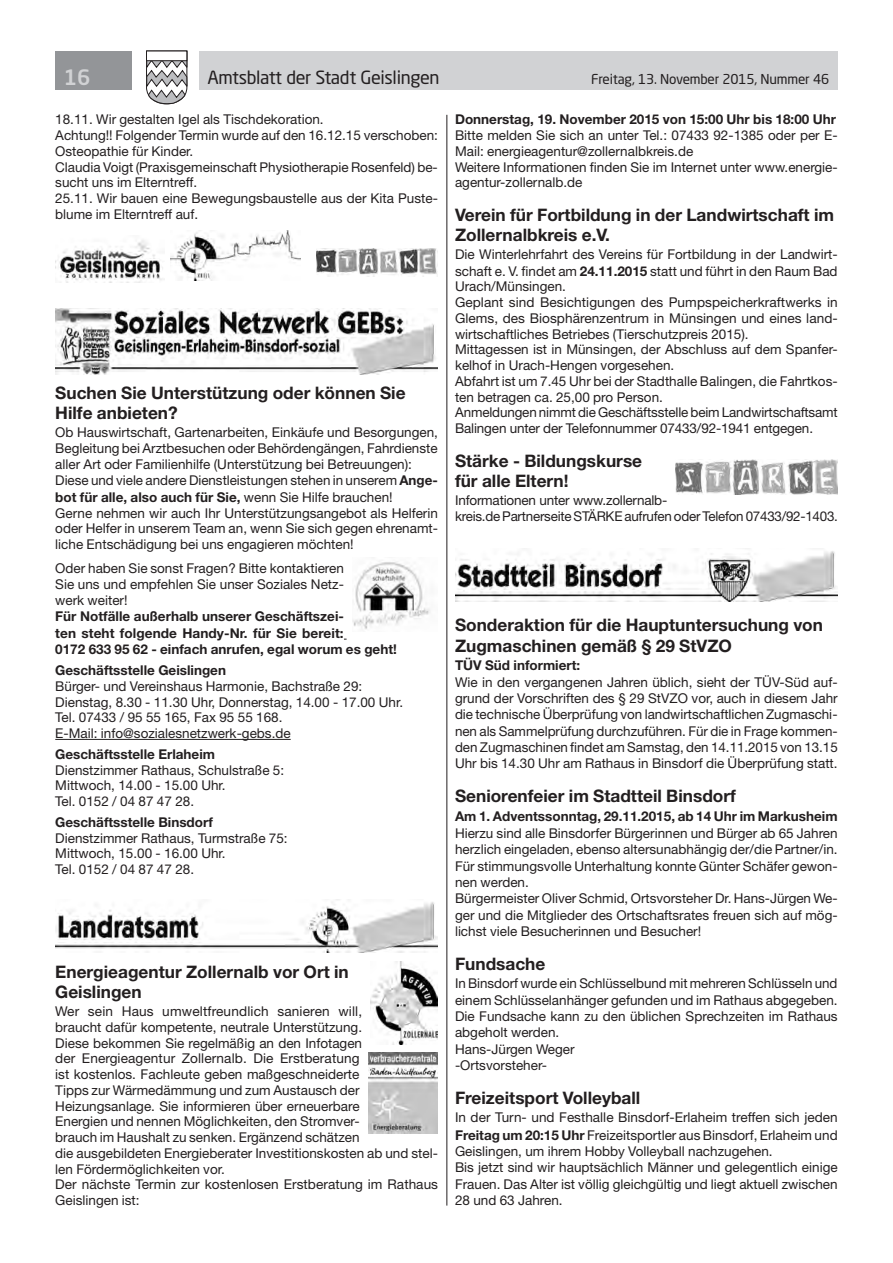
<style>
.page{position:relative;width:893px;height:1263px;background:#fff}
.page>*{position:absolute;margin:0;border:0;box-sizing:border-box;transform-origin:0 0}
.t1{font:500 21px "Neo Sans Std";color:#d1d2d4}
.t2{font:18px "Neo Sans Std";letter-spacing:-.02em;color:#231f20}
.t3{font:700 17.25px/20.5px "Helvetica Neue LT Std";color:#231f20}
.t4{font:13.5px/15.8px "Helvetica Neue LT Std";color:#231f20}
.t5{font:700 13.5px/16.5px "Helvetica Neue LT Std";color:#231f20}
.t6{font:13.5px "Neo Sans Std";letter-spacing:-.015em;color:#231f20}
.s1{font-weight:700}
</style>
<div class="page">
<div style="left:199px;top:51px;width:639px;height:38px;background:#d1d2d4"></div>
<div style="left:55px;top:51px;width:77px;height:38px;background:#939598"></div>
<svg style="left:146px;top:50px;width:42px;height:55px"></svg>
<div style="left:146px;top:51px;width:41px;height:10px;background:#fff;border:1px solid #231f20"></div>
<hr style="left:446px;top:115px;width:1px;height:1090px;background:#231f20">
<hr style="left:55px;top:739px;width:236px;height:1px;background:#231f20">
<img style="left:55px;top:308px;width:383px;height:66px">
<img style="left:55px;top:899px;width:383px;height:54px">
<img style="left:455px;top:548px;width:383px;height:53px">
<img style="left:171px;top:231px;width:130px;height:49px">
<img style="left:316px;top:248px;width:122px;height:29px">
<img style="left:55px;top:240px;width:110px;height:43px">
<img style="left:352px;top:562px;width:78px;height:67px">
<img style="left:371px;top:962px;width:67px;height:82px">
<img style="left:368px;top:1052px;width:70px;height:81px">
<img style="left:676px;top:459px;width:162px;height:36px">
<h1 class="t1" style="left:64px;top:64px;width:28px">16</h1>
<h2 class="t2" style="left:207px;top:66px;width:234px">Amtsblatt der Stadt Geislingen</h2>
<p class="t6" style="left:591px;top:71px;width:239px">Freitag, 13. November 2015, Nummer 46</p>
<p class="t4" style="left:55px;top:112px;width:384px">18.11. Wir gestalten Igel als Tischdekoration.<br>Achtung!! Folgender Termin wurde auf den 16.12.15 verschoben:<br>Osteopathie für Kinder.<br>Claudia Voigt (Praxisgemeinschaft Physiotherapie Rosenfeld) be&shy;sucht uns im Elterntreff.<br>25.11. Wir bauen eine Bewegungsbaustelle aus der Kita Puste&shy;blume im Elterntreff auf.</p>
<p class="t5" style="left:455px;top:111px;width:383px">Donnerstag, 19. November 2015 von 15:00 Uhr bis 18:00 Uhr</p>
<p class="t4" style="left:455px;top:127px;width:384px">Bitte melden Sie sich an unter Tel.: 07433 92-1385 oder per E-Mail: energieagentur@zollernalbkreis.de<br>Weitere Informationen finden Sie im Internet unter www.energie&shy;agentur-zollernalb.de</p>
<p class="t3" style="left:455px;top:204px;width:381px">Verein für Fortbildung in der Landwirtschaft im<br>Zollernalbkreis e.V.</p>
<p class="t4" style="left:455px;top:246px;width:384px">Die Winterlehrfahrt des Vereins für Fortbildung in der Landwirt&shy;schaft e. V. findet am <span class="s1">24.11.2015</span> statt und führt in den Raum Bad Urach/Münsingen.<br>Geplant sind Besichtigungen des Pumpspeicherkraftwerks in Glems, des Biosphärenzentrum in Münsingen und eines land&shy;wirtschaftliches Betriebes (Tierschutzpreis 2015).<br>Mittagessen ist in Münsingen, der Abschluss auf dem Spanfer&shy;kelhof in Urach-Hengen vorgesehen.<br>Abfahrt ist um 7.45 Uhr bei der Stadthalle Balingen, die Fahrtkos&shy;ten betragen ca. 25,00 pro Person.<br>Anmeldungen nimmt die Geschäftsstelle beim Landwirtschaftsamt Balingen unter der Telefonnummer 07433/92-1941 entgegen.</p>
<p class="t3" style="left:455px;top:450px;width:189px">Stärke - Bildungskurse für alle Eltern!</p>
<p class="t4" style="left:455px;top:492px;width:384px">Informationen unter www.zollernalb-<br>kreis.de Partnerseite STÄRKE aufrufen oder Telefon 07433/92-1403.</p>
<p class="t3" style="left:55px;top:382px;width:352px">Suchen Sie Unterstützung oder können Sie<br>Hilfe anbieten?</p>
<p class="t4" style="left:55px;top:424px;width:384px">Ob Hauswirtschaft, Gartenarbeiten, Einkäufe und Besorgungen, Begleitung bei Arztbesuchen oder Behördengängen, Fahrdienste aller Art oder Familienhilfe (Unterstützung bei Betreuungen):<br>Diese und viele andere Dienstleistungen stehen in unserem <span class="s1">Ange&shy;bot für alle, also auch für Sie,</span> wenn Sie Hilfe brauchen!<br>Gerne nehmen wir auch Ihr Unterstützungsangebot als Helferin oder Helfer in unserem Team an, wenn Sie sich gegen ehrenamt&shy;liche Entschädigung bei uns engagieren möchten!</p>
<p class="t4" style="left:55px;top:560px;width:290px;text-align:justify">Oder haben Sie sonst Fragen? Bitte kontaktieren Sie uns und empfehlen Sie unser Soziales Netz&shy;werk weiter!</p>
<p class="t5" style="left:55px;top:608px;width:343px">Für Notfälle außerhalb unserer Geschäftszei-<br>ten steht folgende Handy-Nr. für Sie bereit:<br>0172 633 95 62 - einfach anrufen, egal worum es geht!</p>
<p class="t5" style="left:55px;top:662px;width:172px">Geschäftsstelle Geislingen</p>
<p class="t4" style="left:55px;top:678px;width:349px">Bürger- und Vereinshaus Harmonie, Bachstraße 29:<br>Dienstag, 8.30 - 11.30 Uhr, Donnerstag, 14.00 - 17.00 Uhr.<br>Tel. 07433 / 95 55 165, Fax 95 55 168.<br>E-Mail: info@sozialesnetzwerk-gebs.de</p>
<p class="t5" style="left:55px;top:745px;width:161px">Geschäftsstelle Erlaheim</p>
<p class="t4" style="left:55px;top:762px;width:230px">Dienstzimmer Rathaus, Schulstraße 5:<br>Mittwoch, 14.00 - 15.00 Uhr.<br>Tel. 0152 / 04 87 47 28.</p>
<p class="t5" style="left:55px;top:813px;width:159px">Geschäftsstelle Binsdorf</p>
<p class="t4" style="left:55px;top:830px;width:234px">Dienstzimmer Rathaus, Turmstraße 75:<br>Mittwoch, 15.00 - 16.00 Uhr.<br>Tel. 0152 / 04 87 47 28.</p>
<p class="t3" style="left:455px;top:614px;width:370px">Sonderaktion für die Hauptuntersuchung von<br>Zugmaschinen gemäß § 29 StVZO</p>
<p class="t5" style="left:455px;top:657px;width:127px">TÜV Süd informiert:</p>
<p class="t4" style="left:455px;top:673px;width:384px;line-height:16.4px;text-align:justify">Wie in den vergangenen Jahren üblich, sieht der TÜV-Süd auf&shy;grund der Vorschriften des § 29 StVZO vor, auch in diesem Jahr die technische Überprüfung von landwirtschaftlichen Zugmaschi&shy;nen als Sammelprüfung durchzuführen. Für die in Frage kommen&shy;den Zugmaschinen findet am Samstag, den 14.11.2015 von 13.15<br>Uhr bis 14.30 Uhr am Rathaus in Binsdorf die Überprüfung statt.</p>
<p class="t3" style="left:455px;top:785px;width:282px">Seniorenfeier im Stadtteil Binsdorf</p>
<p class="t5" style="left:455px;top:808px;width:384px">Am 1. Adventssonntag, 29.11.2015, ab 14 Uhr im Markusheim</p>
<p class="t4" style="left:455px;top:825px;width:384px;line-height:16.4px">Hierzu sind alle Binsdorfer Bürgerinnen und Bürger ab 65 Jahren herzlich eingeladen, ebenso altersunabhängig der/die Partner/in.<br>Für stimmungsvolle Unterhaltung konnte Günter Schäfer gewon&shy;nen werden.<br>Bürgermeister Oliver Schmid, Ortsvorsteher Dr. Hans-Jürgen We&shy;ger und die Mitglieder des Ortschaftsrates freuen sich auf mög&shy;lichst viele Besucherinnen und Besucher!</p>
<p class="t3" style="left:455px;top:953px;width:92px">Fundsache</p>
<p class="t4" style="left:455px;top:975px;width:384px;line-height:16.4px">In Binsdorf wurde ein Schlüsselbund mit mehreren Schlüsseln und einem Schlüsselanhänger gefunden und im Rathaus abgegeben.<br>Die Fundsache kann zu den üblichen Sprechzeiten im Rathaus abgeholt werden.<br>Hans-Jürgen Weger<br>-Ortsvorsteher-</p>
<p class="t3" style="left:455px;top:1087px;width:187px">Freizeitsport Volleyball</p>
<p class="t4" style="left:455px;top:1109px;width:384px;line-height:16.5px">In der Turn- und Festhalle Binsdorf-Erlaheim treffen sich jeden <span class="s1">Freitag um 20:15 Uhr</span> Freizeitsportler aus Binsdorf, Erlaheim und Geislingen, um ihrem Hobby Volleyball nachzugehen.<br>Bis jetzt sind wir hauptsächlich Männer und gelegentlich einige Frauen. Das Alter ist völlig gleichgültig und liegt aktuell zwischen 28 und 63 Jahren.</p>
<p class="t3" style="left:55px;top:961px;width:295px">Energieagentur Zollernalb vor Ort in<br>Geislingen</p>
<p class="t4" style="left:55px;top:1003px;width:384px">Wer sein Haus umweltfreundlich sanieren will,<br>braucht dafür kompetente, neutrale Unterstützung.<br>Diese bekommen Sie regelmäßig an den Infotagen<br>der Energieagentur Zollernalb. Die Erstberatung<br>ist kostenlos. Fachleute geben maßgeschneiderte<br>Tipps zur Wärmedämmung und zum Austausch der Heizungsanlage. Sie informieren über erneuerbare<br>Energien und nennen Möglichkeiten, den Stromver-<br>brauch im Haushalt zu senken. Ergänzend schätzen<br>die ausgebildeten Energieberater Investitionskosten ab und stel&shy;len Fördermöglichkeiten vor.<br>Der nächste Termin zur kostenlosen Erstberatung im Rathaus Geislingen ist:</p>
</div>
